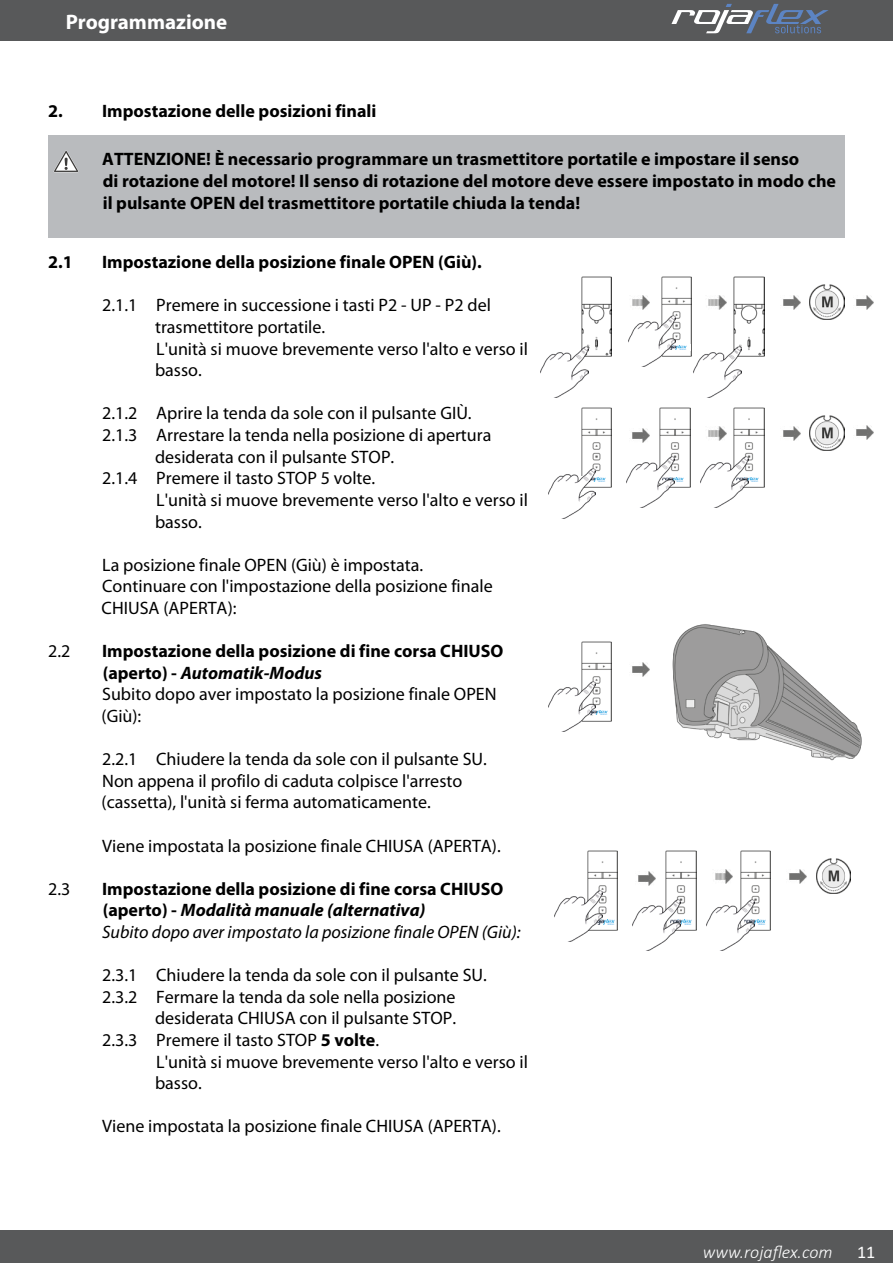
<style>
.page{position:relative;width:893px;height:1263px;background:#fff}
.page>*{position:absolute;margin:0;border:0;box-sizing:border-box;transform-origin:0 0}
.t1{font:700 21px "Myriad Pro";color:#fff}
.t2{font:18px/21.6px "Myriad Pro";color:#000}
.t3{font:700 18px/21.6px "Myriad Pro";color:#000}
.t4{font:italic 300 18px "Calibri";color:#fff}
.t5{font:18px "Calibri";color:#fff}
.s1{font-style:italic}
.s2{font-weight:400}
.s3{font-weight:400;font-style:italic}
.s4{font-weight:700}
</style>
<div class="page">
<div style="left:0;top:0;width:893px;height:41px;background:#58595a"></div>
<div style="left:0;top:1230px;width:893px;height:33px;background:#58595a"></div>
<svg style="left:671px;top:4px;width:158px;height:29px"></svg>
<img style="left:581px;top:641px;width:31px;height:80px">
<img style="left:632px;top:662px;width:18px;height:14px">
<img style="left:672px;top:624px;width:190px;height:137px">
<img style="left:588px;top:850px;width:30px;height:80px">
<img style="left:666px;top:850px;width:30px;height:80px">
<img style="left:740px;top:850px;width:30px;height:80px">
<img style="left:816px;top:859px;width:34px;height:34px">
<img style="left:638px;top:871px;width:18px;height:15px">
<img style="left:715px;top:869px;width:18px;height:14px">
<img style="left:789px;top:869px;width:18px;height:14px">
<img style="left:581px;top:276px;width:31px;height:80px">
<img style="left:541px;top:347px;width:48px;height:50px">
<img style="left:734px;top:276px;width:30px;height:80px">
<img style="left:693px;top:347px;width:48px;height:50px">
<img style="left:661px;top:276px;width:31px;height:80px">
<img style="left:810px;top:285px;width:34px;height:34px">
<img style="left:632px;top:295px;width:18px;height:15px">
<img style="left:708px;top:295px;width:18px;height:15px">
<img style="left:783px;top:295px;width:18px;height:15px">
<img style="left:581px;top:407px;width:31px;height:80px">
<img style="left:660px;top:407px;width:30px;height:80px">
<img style="left:734px;top:407px;width:30px;height:80px">
<img style="left:810px;top:416px;width:34px;height:34px">
<img style="left:632px;top:428px;width:18px;height:15px">
<img style="left:708px;top:426px;width:18px;height:14px">
<img style="left:783px;top:426px;width:18px;height:14px">
<img style="left:856px;top:295px;width:18px;height:15px">
<img style="left:856px;top:425px;width:18px;height:15px">
<div style="left:48px;top:135px;width:796px;height:103px;background:#b9bbbe"></div>
<svg style="left:53px;top:150px;width:26px;height:22px"></svg>
<svg style="left:676px;top:344px;width:15px;height:7px"></svg>
<img style="left:676px;top:346px;width:11px;height:4px">
<img style="left:628px;top:315px;width:48px;height:51px">
<div style="left:581px;top:476px;width:28px;height:7px;background:#fff"></div>
<img style="left:596px;top:477px;width:9px;height:5px">
<div style="left:659px;top:476px;width:29px;height:7px;background:#fff"></div>
<img style="left:674px;top:477px;width:10px;height:5px">
<div style="left:733px;top:476px;width:29px;height:7px;background:#fff"></div>
<img style="left:748px;top:477px;width:10px;height:5px">
<img style="left:700px;top:457px;width:48px;height:50px">
<img style="left:626px;top:457px;width:48px;height:50px">
<img style="left:548px;top:468px;width:48px;height:51px">
<div style="left:583px;top:708px;width:26px;height:7px;background:#fff"></div>
<img style="left:596px;top:710px;width:11px;height:4px">
<img style="left:548px;top:681px;width:48px;height:51px">
<svg style="left:602px;top:918px;width:14px;height:7px"></svg>
<img style="left:602px;top:920px;width:13px;height:4px">
<img style="left:554px;top:890px;width:48px;height:51px">
<svg style="left:681px;top:918px;width:12px;height:7px"></svg>
<img style="left:681px;top:920px;width:11px;height:4px">
<svg style="left:755px;top:918px;width:12px;height:7px"></svg>
<img style="left:755px;top:920px;width:10px;height:4px">
<img style="left:633px;top:900px;width:48px;height:50px">
<img style="left:707px;top:900px;width:48px;height:50px">
<p class="t1" style="left:66px;top:10px;width:163px">Programmazione</p>
<p class="t3" style="left:48px;top:100px;width:330px">2. Impostazione delle posizioni finali</p>
<p class="t3" style="left:102px;top:149px;width:735px">ATTENZIONE! È necessario programmare un trasmettitore portatile e impostare il senso<br>di rotazione del motore! Il senso di rotazione del motore deve essere impostato in modo che il pulsante OPEN del trasmettitore portatile chiuda la tenda!</p>
<p class="t3" style="left:48px;top:252px;width:26px">2.1</p>
<p class="t3" style="left:102px;top:252px;width:381px">Impostazione della posizione finale OPEN (Giù).</p>
<p class="t2" style="left:155px;top:295px;width:374px;text-indent:-53px">2.1.1 Premere in successione i tasti P2 - UP - P2 del trasmettitore portatile.<br>L'unità si muove brevemente verso l'alto e verso il basso.</p>
<p class="t2" style="left:102px;top:403px;width:371px">2.1.2 Aprire la tenda da sole con il pulsante GIÙ.</p>
<p class="t2" style="left:102px;top:425px;width:391px">2.1.3 Arrestare la tenda nella posizione di apertura</p>
<p class="t2" style="left:155px;top:446px;width:241px">desiderata con il pulsante STOP.</p>
<p class="t2" style="left:102px;top:468px;width:275px">2.1.4 Premere il tasto STOP 5 volte.</p>
<p class="t2" style="left:156px;top:489px;width:373px">L'unità si muove brevemente verso l'alto e verso il</p>
<p class="t2" style="left:155px;top:511px;width:48px">basso.</p>
<p class="t2" style="left:102px;top:554px;width:393px">La posizione finale OPEN (Giù) è impostata.<br>Continuare con l'impostazione della posizione finale<br>CHIUSA (APERTA):</p>
<p class="t2" style="left:48px;top:641px;width:24px">2.2</p>
<p class="t3" style="left:102px;top:640px;width:403px">Impostazione della posizione di fine corsa CHIUSO (aperto) - <span class="s1">Automatik-Modus<br></span><span class="s2">Subito dopo aver impostato la posizione finale OPEN (Giù):</span></p>
<p class="t2" style="left:102px;top:749px;width:387px">2.2.1 Chiudere la tenda da sole con il pulsante SU.<br>Non appena il profilo di caduta colpisce l'arresto (cassetta), l'unità si ferma automaticamente.</p>
<p class="t2" style="left:102px;top:835px;width:400px">Viene impostata la posizione finale CHIUSA (APERTA).</p>
<p class="t2" style="left:48px;top:878px;width:24px">2.3</p>
<p class="t3" style="left:102px;top:878px;width:420px">Impostazione della posizione di fine corsa CHIUSO (aperto) - <span class="s1">Modalità manuale (alternativa)<br></span><span class="s3">Subito dopo aver impostato la posizione finale OPEN (Giù):</span></p>
<p class="t2" style="left:102px;top:965px;width:386px">2.3.1 Chiudere la tenda da sole con il pulsante SU.</p>
<p class="t2" style="left:102px;top:986px;width:355px">2.3.2 Fermare la tenda da sole nella posizione</p>
<p class="t2" style="left:155px;top:1008px;width:303px">desiderata CHIUSA con il pulsante STOP.</p>
<p class="t2" style="left:102px;top:1029px;width:278px">2.3.3 Premere il tasto STOP <span class="s4">5 volte</span>.</p>
<p class="t2" style="left:156px;top:1051px;width:373px">L'unità si muove brevemente verso l'alto e verso il</p>
<p class="t2" style="left:155px;top:1073px;width:48px">basso.</p>
<p class="t2" style="left:102px;top:1116px;width:400px">Viene impostata la posizione finale CHIUSA (APERTA).</p>
<p class="t4" style="left:703px;top:1241px;width:131px">www.rojaflex.com</p>
<p class="t5" style="left:857px;top:1239px;width:20px">11</p>
</div>
